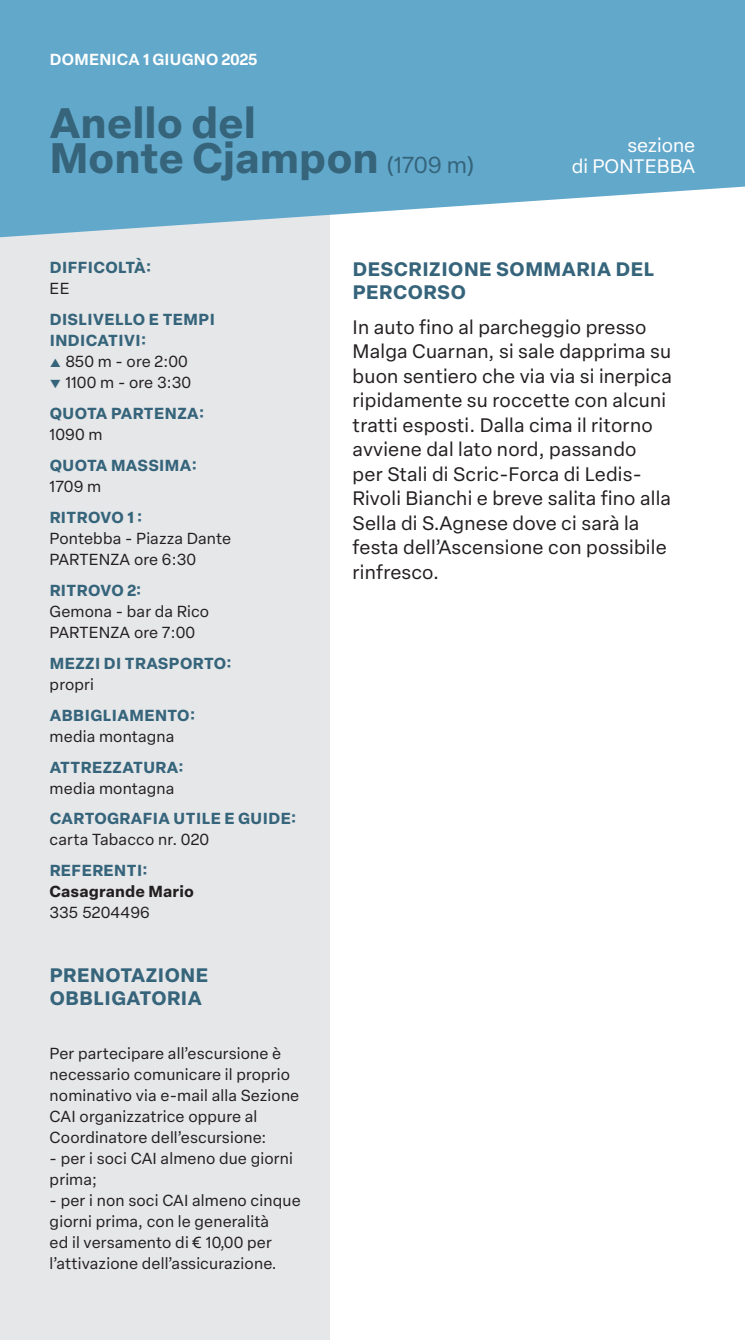
<style>
.page{position:relative;width:745px;height:1340px;background:#fff}
.page>*{position:absolute;margin:0;border:0;box-sizing:border-box;transform-origin:0 0}
.t1{font:700 42px/35px "Elza Text";color:#35647b}
.t2{font:19.25px/24.5px "Elza Text";letter-spacing:.01em;color:#231f20}
.t3{font:700 19.25px/22.8px "Elza Text";letter-spacing:.03em;color:#35647b}
.t4{font:19.25px/21px "Elza Text";color:#fff;text-align:right}
.t5{font:15.75px/21px "Elza Text";letter-spacing:.01em;color:#231f20}
.t6{font:700 15.75px/21px "Elza Text";letter-spacing:.03em;color:#35647b}
.t7{font:600 15.75px "Elza Text";letter-spacing:.02em;color:#fff}
.t8{font:700 15.75px "Elza Text";letter-spacing:.01em;color:#231f20}
.s1{font-weight:400;font-size:22.75px}
.s2{font-weight:700;color:#35647b}
.s3{font-weight:400;color:#231f20}
</style>
<div class="page">
<div style="left:0;top:134px;width:329px;height:1205px;background:#e6e7e9"></div>
<svg style="left:0;top:0;width:744px;height:239px;background:#73b1d0"></svg>
<p class="t7" style="left:50px;top:47px;width:209px">DOMENICA 1 GIUGNO 2025</p>
<h1 class="t1" style="left:50px;top:104px;width:425px">Anello del<br>Monte Cjampon <span class="s1">(1709 m)</span></h1>
<p class="t4" style="left:571px;top:134px;width:125px">sezione<br>di PONTEBBA</p>
<p class="t6" style="left:50px;top:256px;width:103px">DIFFICOLTÀ:</p>
<p class="t5" style="left:50px;top:277px;width:21px">EE</p>
<p class="t6" style="left:50px;top:308px;width:166px">DISLIVELLO E TEMPI<br>INDICATIVI:</p>
<p class="t5" style="left:50px;top:350px;width:140px"><span class="s2">▲</span> 850 m - ore 2:00</p>
<p class="t6" style="left:50px;top:366px;width:156px;line-height:31px">▼ <span class="s3">1100 m - ore 3:30<br></span>QUOTA PARTENZA:</p>
<p class="t5" style="left:50px;top:423px;width:54px">1090 m</p>
<p class="t6" style="left:50px;top:454px;width:149px">QUOTA MASSIMA:</p>
<p class="t5" style="left:50px;top:475px;width:53px">1709 m</p>
<p class="t6" style="left:50px;top:506px;width:94px">RITROVO 1 :</p>
<p class="t5" style="left:50px;top:527px;width:183px">Pontebba - Piazza Dante<br>PARTENZA ore 6:30</p>
<p class="t6" style="left:50px;top:579px;width:93px">RITROVO 2:</p>
<p class="t5" style="left:50px;top:600px;width:161px">Gemona - bar da Rico<br>PARTENZA ore 7:00</p>
<p class="t6" style="left:50px;top:652px;width:183px">MEZZI DI TRASPORTO:</p>
<p class="t5" style="left:50px;top:673px;width:46px">propri</p>
<p class="t6" style="left:50px;top:704px;width:147px">ABBIGLIAMENTO:</p>
<p class="t5" style="left:50px;top:724px;width:126px">media montagna</p>
<p class="t6" style="left:50px;top:756px;width:135px">ATTREZZATURA:</p>
<p class="t5" style="left:50px;top:776px;width:126px">media montagna</p>
<p class="t6" style="left:50px;top:807px;width:248px">CARTOGRAFIA UTILE E GUIDE:</p>
<p class="t5" style="left:50px;top:828px;width:161px">carta Tabacco nr. 020</p>
<p class="t6" style="left:50px;top:859px;width:99px">REFERENTI:</p>
<p class="t8" style="left:50px;top:879px;width:146px">Casagrande Mario</p>
<p class="t5" style="left:50px;top:901px;width:102px">335 5204496</p>
<p class="t3" style="left:50px;top:963px;width:160px">PRENOTAZIONE<br>OBBLIGATORIA</p>
<p class="t5" style="left:50px;top:1041px;width:251px">Per partecipare all’escursione è necessario comunicare il proprio nominativo via e-mail alla Sezione CAI organizzatrice oppure al Coordinatore dell’escursione:</p>
<p class="t5" style="left:50px;top:1146px;width:245px">- per i soci CAI almeno due giorni prima;</p>
<p class="t5" style="left:50px;top:1188px;width:252px">- per i non soci CAI almeno cinque giorni prima, con le generalità<br>ed il versamento di € 10,00 per l’attivazione dell’assicurazione.</p>
<p class="t3" style="left:352px;top:257px;width:303px">DESCRIZIONE SOMMARIA DEL<br>PERCORSO</p>
<p class="t2" style="left:352px;top:313px;width:320px">In auto fino al parcheggio presso Malga Cuarnan, si sale dapprima su buon sentiero che via via si inerpica ripidamente su roccette con alcuni tratti esposti. Dalla cima il ritorno avviene dal lato nord, passando<br>per Stali di Scric-Forca di Ledis-Rivoli Bianchi e breve salita fino alla Sella di S.Agnese dove ci sarà la festa dell’Ascensione con possibile rinfresco.</p>
</div>
